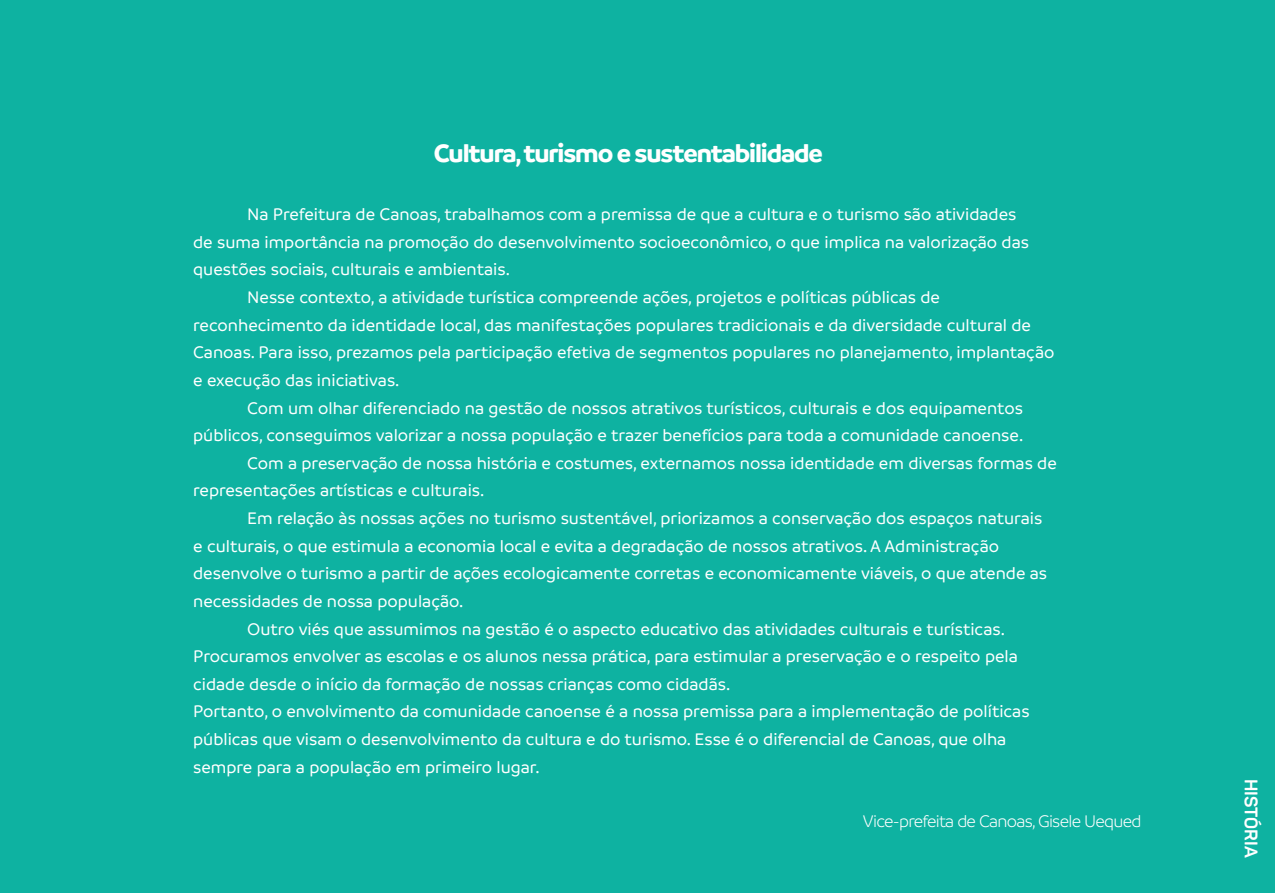
<style>
.page{position:relative;width:1275px;height:893px;background:#fff}
.page>*{position:absolute;margin:0;border:0;box-sizing:border-box;transform-origin:0 0}
.NOMES{font:700 27px "Branding";letter-spacing:-.04em;color:#fff}
.t1{font:500 18px/27.6px "Branding";color:#fff}
.NOMES-2{font:300 18px "Branding";letter-spacing:-.04em;color:#fff}
.t2{font:700 18px "Panton";color:#fff}
</style>
<div class="page">
<div style="left:0;top:0;width:1275px;height:892px;background:#0eb2a1"></div>
<p class="NOMES" style="left:434px;top:137px;width:390px">Cultura, turismo e sustentabilidade</p>
<p class="t1" style="left:193px;top:200px;width:837px;text-indent:54px">Na Prefeitura de Canoas, trabalhamos com a premissa de que a cultura e o turismo são atividades de suma importância na promoção do desenvolvimento socioeconômico, o que implica na valorização das questões sociais, culturais e ambientais.</p>
<p class="t1" style="left:193px;top:283px;width:862px;text-indent:54px">Nesse contexto, a atividade turística compreende ações, projetos e políticas públicas de reconhecimento da identidade local, das manifestações populares tradicionais e da diversidade cultural de Canoas. Para isso, prezamos pela participação efetiva de segmentos populares no planejamento, implantação e execução das iniciativas.</p>
<p class="t1" style="left:247px;top:394px;width:777px">Com um olhar diferenciado na gestão de nossos atrativos turísticos, culturais e dos equipamentos</p>
<p class="t1" style="left:193px;top:421px;width:831px">públicos, conseguimos valorizar a nossa população e trazer benefícios para toda a comunidade canoense.</p>
<p class="t1" style="left:247px;top:449px;width:811px">Com a preservação de nossa história e costumes, externamos nossa identidade em diversas formas de</p>
<p class="t1" style="left:193px;top:476px;width:293px">representações artísticas e culturais.</p>
<p class="t1" style="left:193px;top:504px;width:855px;text-indent:54px">Em relação às nossas ações no turismo sustentável, priorizamos a conservação dos espaços naturais e culturais, o que estimula a economia local e evita a degradação de nossos atrativos. A Administração desenvolve o turismo a partir de ações ecologicamente corretas e economicamente viáveis, o que atende as necessidades de nossa população.</p>
<p class="t1" style="left:193px;top:614px;width:826px;text-indent:54px">Outro viés que assumimos na gestão é o aspecto educativo das atividades culturais e turísticas.<br>Procuramos envolver as escolas e os alunos nessa prática, para estimular a preservação e o respeito pela cidade desde o início da formação de nossas crianças como cidadãs.</p>
<p class="t1" style="left:193px;top:697px;width:838px">Portanto, o envolvimento da comunidade canoense é a nossa premissa para a implementação de políticas públicas que visam o desenvolvimento da cultura e do turismo. Esse é o diferencial de Canoas, que olha sempre para a população em primeiro lugar.</p>
<p class="NOMES-2" style="left:863px;top:811px;width:280px">Vice-prefeita de Canoas, Gisele Uequed</p>
<p class="t2" style="left:1262px;top:778px;width:80px;rotate:90deg">HISTÓRIA</p>
</div>
